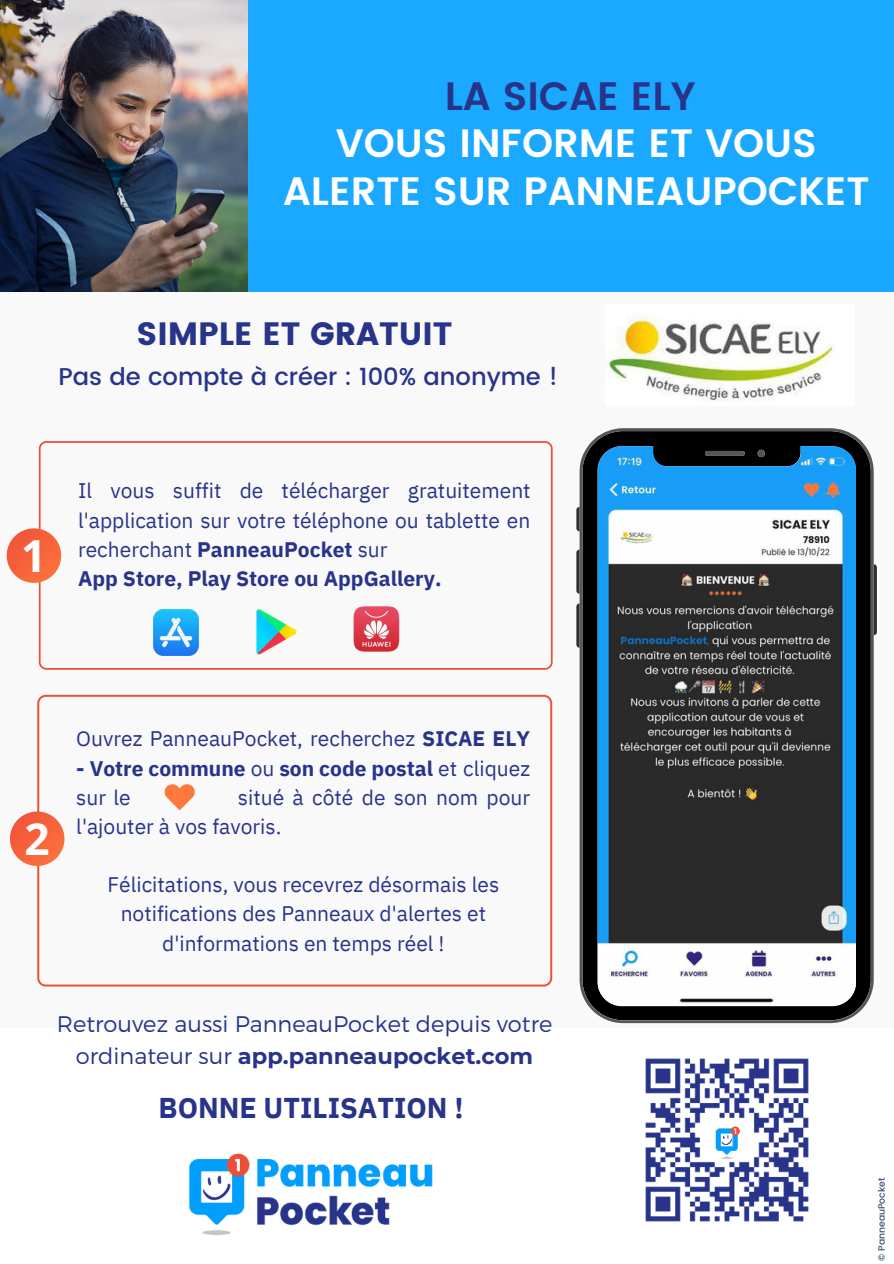
<style>
.page{position:relative;width:894px;height:1264px;background:#fff}
.page>*{position:absolute;margin:0;border:0;box-sizing:border-box;transform-origin:0 0}
.t1{font:700 44.1px "Open Sans";color:#fff}
.t2{font:600 39.6px/47.2px "Poppins";color:#fff;text-align:center}
.t3{font:600 39.6px "Poppins";color:#28348a}
.t4{font:32.25px "Poppins";color:#28348a}
.t5{font:700 28.65px "IBM Plex Sans";color:#28348a}
.t6{font:500 24.15px "Poppins";color:#28348a}
.t7{font:300 22.5px/31.5px "Montserrat";color:#28348a;text-align:center}
.t8{font:21px/29.2px "IBM Plex Sans";color:#28348a}
.t9{font:700 21px/29.2px "IBM Plex Sans";color:#28348a}
.t10{font:500 9.15px "Poppins";color:#36506f}
.s1{font-weight:700}
.s2{font-weight:400}
</style>
<div class="page">
<div style="left:0;top:243px;width:893px;height:784px;background:#f9f9f9"></div>
<div style="left:0;top:0;width:893px;height:292px;background:#1ba8ff"></div>
<svg style="left:37px;top:694px;width:515px;height:292px"></svg>
<svg style="left:39px;top:441px;width:513px;height:228px"></svg>
<img style="left:153px;top:610px;width:46px;height:45px">
<img style="left:348px;top:605px;width:55px;height:49px">
<img style="left:247px;top:609px;width:56px;height:45px">
<svg style="left:7px;top:528px;width:54px;height:55px"></svg>
<svg style="left:10px;top:811px;width:54px;height:55px"></svg>
<img style="left:157px;top:774px;width:47px;height:44px">
<svg style="left:576px;top:507px;width:3px;height:24px"></svg>
<svg style="left:576px;top:549px;width:3px;height:45px"></svg>
<svg style="left:576px;top:603px;width:3px;height:44px"></svg>
<svg style="left:873px;top:564px;width:3px;height:71px"></svg>
<svg style="left:579px;top:428px;width:294px;height:595px"></svg>
<img style="left:645px;top:1058px;width:164px;height:164px">
<img style="left:716px;top:1120px;width:21px;height:2px">
<img style="left:706px;top:1122px;width:37px;height:42px">
<img style="left:188px;top:1153px;width:245px;height:82px">
<img style="left:0;top:0;width:247px;height:292px">
<img style="left:605px;top:317px;width:228px;height:83px">
<h2 class="t3" style="left:444px;top:66px;width:253px">LA SICAE ELY</h2>
<h2 class="t2" style="left:283px;top:121px;width:588px">VOUS INFORME ET VOUS<br>ALERTE SUR PANNEAUPOCKET</h2>
<h3 class="t4" style="left:136px;top:315px;width:317px">SIMPLE ET GRATUIT</h3>
<p class="t6" style="left:58px;top:359px;width:501px">Pas de compte à créer : 100% anonyme !</p>
<h1 class="t1" style="left:21px;top:524px;width:27px">1</h1>
<p class="t8" style="left:78px;top:474px;width:454px">Il vous suffit de télécharger gratuitement l'application sur votre téléphone ou tablette en recherchant <span class="s1">PanneauPocket</span> sur<br><span class="s1">App Store, Play Store ou AppGallery.</span></p>
<h1 class="t1" style="left:24px;top:807px;width:27px">2</h1>
<p class="t8" style="left:76px;top:722px;width:455px">Ouvrez PanneauPocket, recherchez <span class="s1">SICAE ELY</span></p>
<p class="t9" style="left:76px;top:751px;width:455px">- Votre commune <span class="s2">ou</span> son code postal <span class="s2">et cliquez sur le</span></p>
<p class="t8" style="left:76px;top:781px;width:455px;text-indent:162px">situé à côté de son nom pour l'ajouter à vos favoris.</p>
<p class="t8" style="left:107px;top:868px;width:393px;text-align:center">Félicitations, vous recevrez désormais les notifications des Panneaux d'alertes et d'informations en temps réel !</p>
<p class="t7" style="left:57px;top:1008px;width:497px">Retrouvez aussi PanneauPocket depuis votre ordinateur sur <span class="s1">app.panneaupocket.com</span></p>
<h3 class="t5" style="left:159px;top:1084px;width:306px">BONNE UTILISATION !</h3>
<p class="t10" style="left:874px;top:1260px;width:84px;rotate:-90deg">© PanneauPocket</p>
</div>
